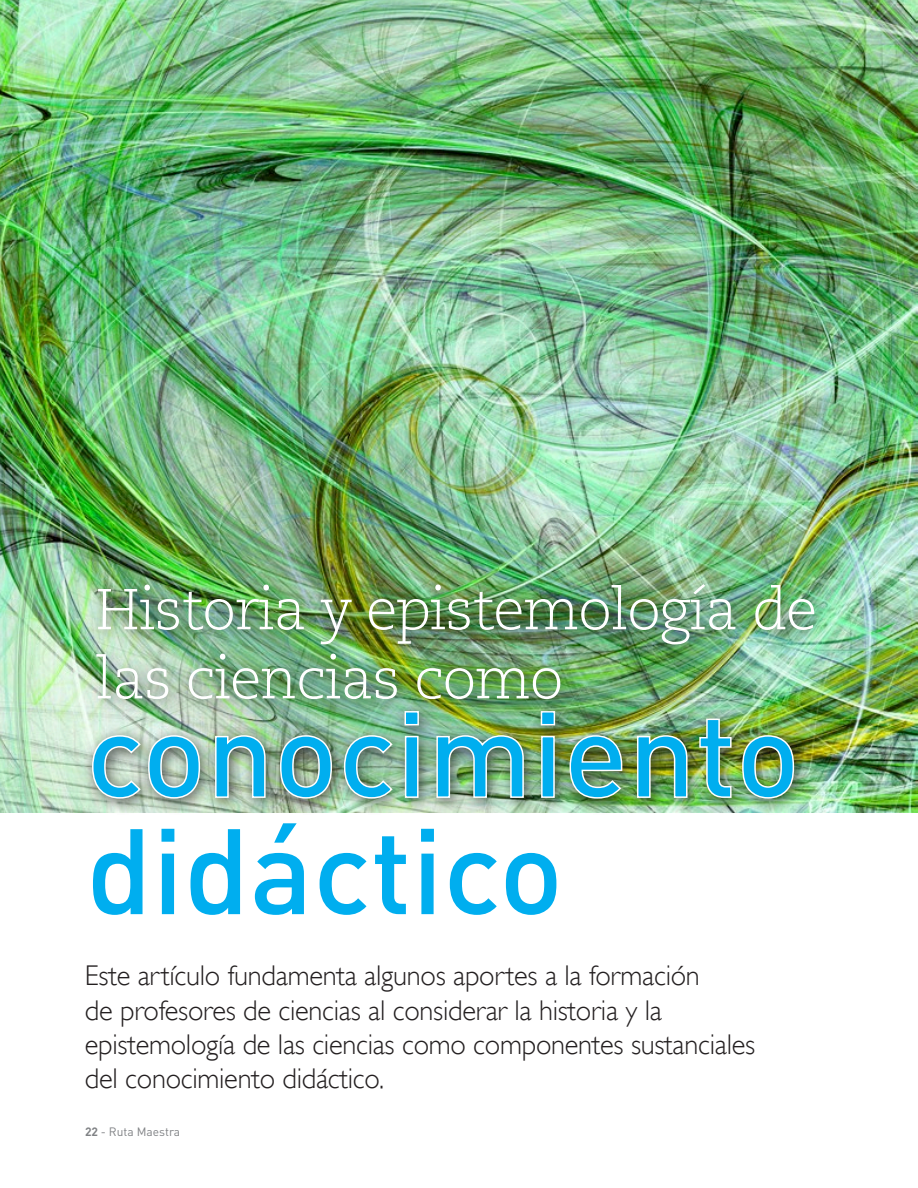
<style>
.page{position:relative;width:918px;height:1188px;background:#fff}
.page>*{position:absolute;margin:0;border:0;box-sizing:border-box;transform-origin:0 0}
.t1{font:500 119.4px/117px "DIN";color:#00aeef}
.t2{font:300 57.6px/69.2px "Caecilia LT Std";letter-spacing:-.02em;color:#fff}
.t3{font:300 28.5px/34.2px "Gill Sans";letter-spacing:-.01em;color:#231f20}
.t4{font:12px "DIN";color:#808285}
.s1{font-weight:700}
</style>
<div class="page">
<img style="left:0;top:0;width:918px;height:812px">
<div style="left:81px;top:700px;width:730px;height:115px;background:#231f20;opacity:.75"></div>
<svg style="left:91px;top:734px;width:110px;height:65px;background:#a7b3a7"></svg>
<svg style="left:214px;top:734px;width:52px;height:65px;background:#9aaa98"></svg>
<svg style="left:279px;top:734px;width:54px;height:65px;background:#81917e"></svg>
<svg style="left:343px;top:734px;width:51px;height:65px;background:#8aa891"></svg>
<svg style="left:404px;top:716px;width:16px;height:83px"></svg>
<img style="left:436px;top:734px;width:89px;height:65px">
<svg style="left:540px;top:716px;width:16px;height:83px"></svg>
<img style="left:569px;top:734px;width:54px;height:65px">
<img style="left:636px;top:734px;width:52px;height:65px">
<img style="left:699px;top:718px;width:33px;height:81px">
<img style="left:741px;top:734px;width:54px;height:65px">
<div style="left:86px;top:574px;width:745px;height:142px;background:#231f20;opacity:.75"></div>
<h2 class="t2" style="left:95px;top:576px;width:723px">Historia y epistemología de las ciencias como</h2>
<h1 class="t1" style="left:86px;top:692px;width:716px">conocimiento didáctico</h1>
<p class="t3" style="left:85px;top:958px;width:672px">Este artículo fundamenta algunos aportes a la formación<br>de profesores de ciencias al considerar la historia y la epistemología de las ciencias como componentes sustanciales del conocimiento didáctico.</p>
<p class="t4" style="left:85px;top:1125px;width:97px"><span class="s1">22</span> - Ruta Maestra</p>
</div>
